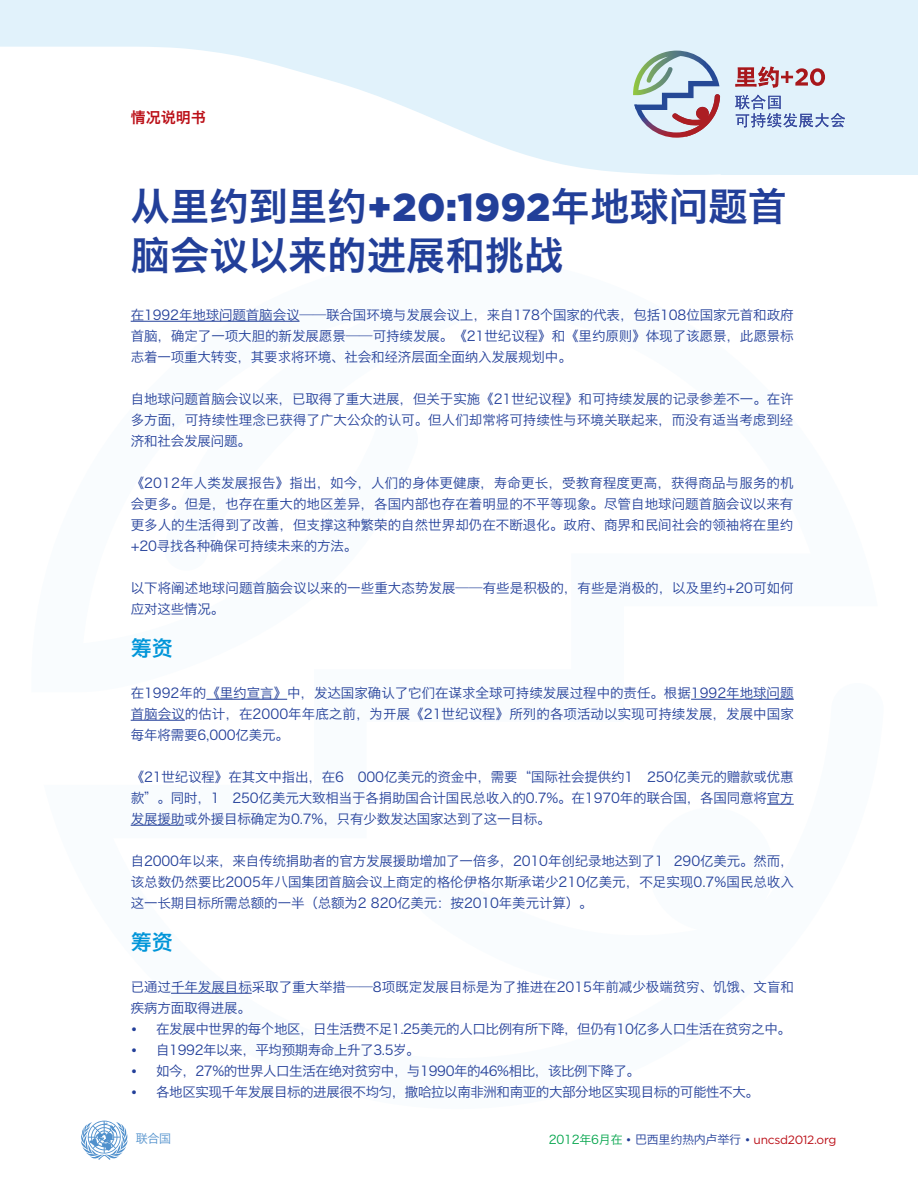
<style>
.page{position:relative;width:918px;height:1188px;background:#fff}
.page>*{position:absolute;margin:0;border:0;box-sizing:border-box;transform-origin:0 0}
.t1{font:39px/49.5px "Hiragino Sans GB W6";letter-spacing:.01em;color:#223f99}
.t2{font:21px "Hiragino Sans GB W6";color:#0095d9}
.t3{font:15px "Hiragino Sans GB W6";color:#bb1018}
.t4{font:13.5px/21px "Hiragino Sans GB W3";letter-spacing:-.01em;color:#223f99;text-align:justify}
.t5{font:13.5px "Hiragino Sans GB W3";letter-spacing:-.03em;color:#223f99}
.t6{font:12px "Gotham";letter-spacing:-.02em;color:#bb1018}
.t7{font:12px "Hiragino Sans GB W3";letter-spacing:-.01em;color:#5090cc}
.s1{font-family:"Gotham";font-weight:900}
.s2{font-family:"Gotham";font-weight:500}
.s3{font-family:"Hiragino Sans GB W3";color:#00a44a}
.s4{color:#223f99}
.s5{font-family:"Hiragino Sans GB W3";color:#223f99}
</style>
<div class="page">
<svg style="left:81px;top:1121px;width:47px;height:39px"></svg>
<svg style="left:0;top:0;width:918px;height:175px;fill:#e1f2fb"></svg>
<svg style="left:633px;top:51px;width:87px;height:87px;background:#b9bfc9"></svg>
<svg style="left:735px;top:95px;width:110px;height:33px;background:#b7c9e4"></svg>
<svg style="left:735px;top:66px;width:90px;height:22px;background:#c9979e"></svg>
<hr style="left:131px;top:321px;width:169px;height:1px;background:#223f99">
<hr style="left:206px;top:699px;width:81px;height:1px;background:#223f99">
<hr style="left:691px;top:699px;width:103px;height:1px;background:#223f99">
<hr style="left:131px;top:720px;width:54px;height:1px;background:#223f99">
<svg style="left:767px;top:804px;width:27px;height:1px"></svg>
<hr style="left:131px;top:825px;width:53px;height:1px;background:#223f99">
<hr style="left:171px;top:993px;width:81px;height:1px;background:#223f99">
<p class="t3" style="left:131px;top:108px;width:76px">情况说明书</p>
<h1 class="t1" style="left:131px;top:180px;width:658px">从里约到里约<span class="s1">+20:1992</span>年地球问题首脑会议以来的进展和挑战</h1>
<p class="t4" style="left:131px;top:304px;width:665px">在1992年地球问题首脑会议——联合国环境与发展会议上，来自178个国家的代表，包括108位国家元首和政府首脑，确定了一项大胆的新发展愿景——可持续发展。《21世纪议程》和《里约原则》体现了该愿景，此愿景标志着一项重大转变，其要求将环境、社会和经济层面全面纳入发展规划中。</p>
<p class="t4" style="left:131px;top:388px;width:665px">自地球问题首脑会议以来，已取得了重大进展，但关于实施《21世纪议程》和可持续发展的记录参差不一。在许多方面，可持续性理念已获得了广大公众的认可。但人们却常将可持续性与环境关联起来，而没有适当考虑到经济和社会发展问题。</p>
<p class="t4" style="left:131px;top:472px;width:665px">《2012年人类发展报告》指出，如今，人们的身体更健康，寿命更长，受教育程度更高，获得商品与服务的机会更多。但是，也存在重大的地区差异，各国内部也存在着明显的不平等现象。尽管自地球问题首脑会议以来有更多人的生活得到了改善，但支撑这种繁荣的自然世界却仍在不断退化。政府、商界和民间社会的领袖将在里约+20寻找各种确保可持续未来的方法。</p>
<p class="t4" style="left:131px;top:577px;width:665px">以下将阐述地球问题首脑会议以来的一些重大态势发展——有些是积极的，有些是消极的，以及里约+20可如何应对这些情况。</p>
<h2 class="t2" style="left:131px;top:634px;width:43px">筹资</h2>
<p class="t4" style="left:131px;top:682px;width:665px">在1992年的《里约宣言》中，发达国家确认了它们在谋求全球可持续发展过程中的责任。根据1992年地球问题首脑会议的估计，在2000年年底之前，为开展《21世纪议程》所列的各项活动以实现可持续发展，发展中国家每年将需要6,000亿美元。</p>
<p class="t4" style="left:131px;top:766px;width:665px">《21世纪议程》在其文中指出，在6 000亿美元的资金中，需要“国际社会提供约1 250亿美元的赠款或优惠款”。同时，1 250亿美元大致相当于各捐助国合计国民总收入的0.7%。在1970年的联合国，各国同意将官方发展援助或外援目标确定为0.7%，只有少数发达国家达到了这一目标。</p>
<p class="t4" style="left:131px;top:850px;width:665px">自2000年以来，来自传统捐助者的官方发展援助增加了一倍多，2010年创纪录地达到了1 290亿美元。然而，该总数仍然要比2005年八国集团首脑会议上商定的格伦伊格尔斯承诺少210亿美元，不足实现0.7%国民总收入这一长期目标所需总额的一半（总额为2 820亿美元：按2010年美元计算）。</p>
<h2 class="t2" style="left:131px;top:928px;width:43px">筹资</h2>
<p class="t4" style="left:131px;top:976px;width:665px">已通过千年发展目标采取了重大举措——8项既定发展目标是为了推进在2015年前减少极端贫穷、饥饿、文盲和疾病方面取得进展。</p>
<p class="t5" style="left:131px;top:1020px;width:662px"><span class="s2">•</span> 在发展中世界的每个地区，日生活费不足1.25美元的人口比例有所下降，但仍有10亿多人口生活在贫穷之中。</p>
<p class="t5" style="left:131px;top:1041px;width:291px"><span class="s2">•</span> 自1992年以来，平均预期寿命上升了3.5岁。</p>
<p class="t5" style="left:131px;top:1062px;width:511px"><span class="s2">•</span> 如今，27%的世界人口生活在绝对贫穷中，与1990年的46%相比，该比例下降了。</p>
<p class="t5" style="left:131px;top:1083px;width:630px"><span class="s2">•</span> 各地区实现千年发展目标的进展很不均匀，撒哈拉以南非洲和南亚的大部分地区实现目标的可能性不大。</p>
<p class="t7" style="left:136px;top:1131px;width:37px">联合国</p>
<p class="t7" style="left:138px;top:1133px;width:37px">联合国</p>
<p class="t6" style="left:549px;top:1133px;width:289px"><span class="s3">2012年6月在</span> <span class="s4">•</span> <span class="s5">巴西里约热内卢举行</span> <span class="s4">•</span> uncsd2012.org</p>
</div>
